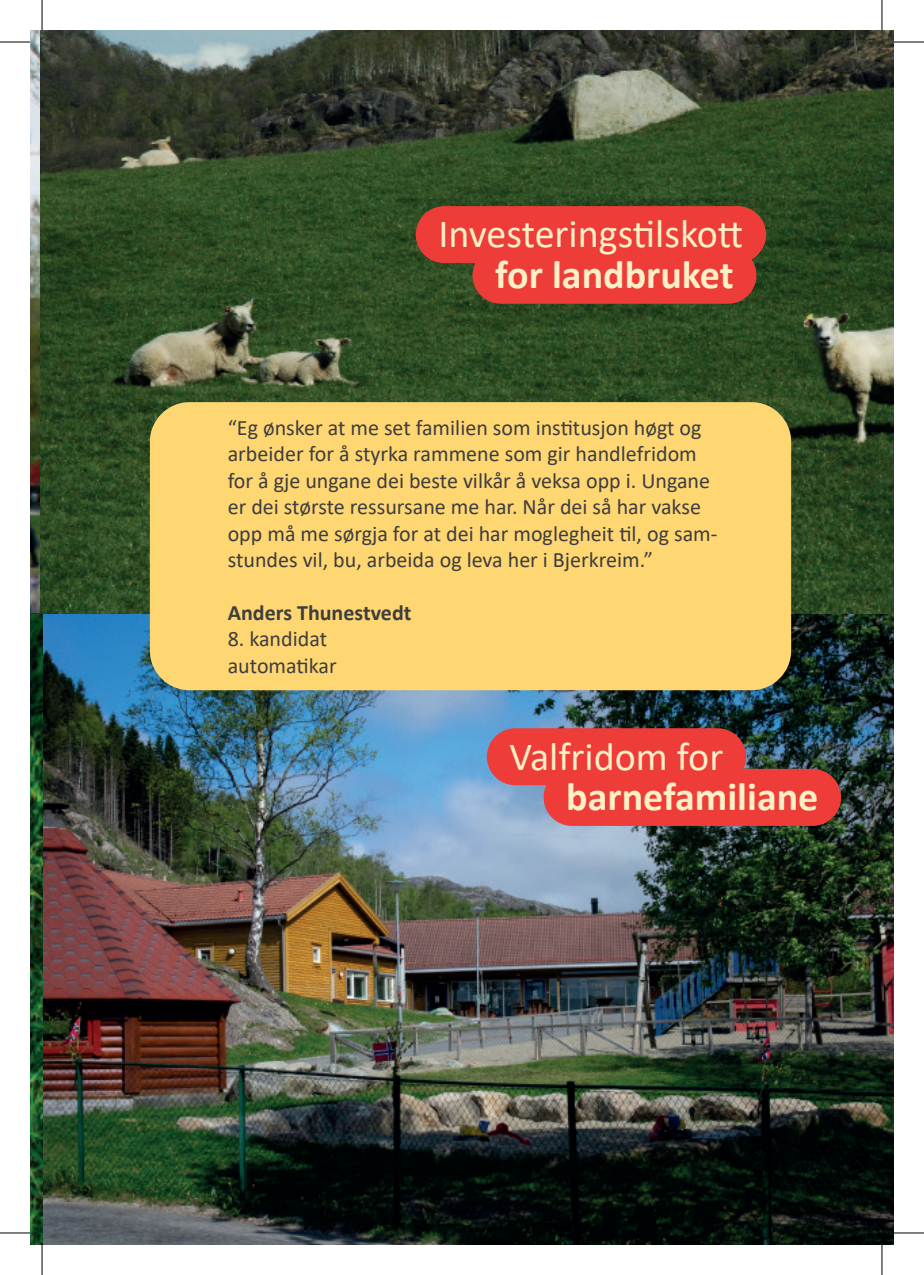
<style>
.page{position:relative;width:924px;height:1275px;background:#fff}
.page>*{position:absolute;margin:0;border:0;box-sizing:border-box;transform-origin:0 0}
.t1{font:40px "Calibri";color:#fef0c6}
.t2{font:700 40px "Calibri";color:#fef0c6}
.t3{font:22px/26.4px "Calibri";color:#3e3e3f}
.t4{font:700 22px "Calibri";color:#3e3e3f}
</style>
<div class="page">
<img style="left:42px;top:613px;width:850px;height:631px">
<img style="left:31px;top:31px;width:11px;height:1213px">
<img style="left:40px;top:31px;width:852px;height:582px">
<div style="left:486px;top:728px;width:259px;height:57px;background:#ee3d39;border-radius:29px"></div>
<div style="left:543px;top:769px;width:297px;height:57px;background:#ee3d39;border-radius:29px"></div>
<div style="left:415px;top:206px;width:350px;height:57px;background:#ee3d39;border-radius:29px"></div>
<div style="left:472px;top:247px;width:284px;height:57px;background:#ee3d39;border-radius:29px"></div>
<div style="left:150px;top:402px;width:640px;height:288px;background:#fed672;border-radius:40px"></div>
<svg style="left:0;top:41px;width:30px;height:1px"></svg>
<svg style="left:893px;top:40px;width:30px;height:5px"></svg>
<svg style="left:0;top:1233px;width:30px;height:1px"></svg>
<svg style="left:893px;top:1230px;width:30px;height:5px"></svg>
<svg style="left:41px;top:0;width:1px;height:30px"></svg>
<svg style="left:41px;top:1245px;width:1px;height:30px"></svg>
<svg style="left:882px;top:0;width:1px;height:30px"></svg>
<svg style="left:882px;top:1245px;width:1px;height:30px"></svg>
<hr style="left:0;top:42px;width:30px;height:1px;background:#000">
<hr style="left:893px;top:42px;width:30px;height:1px;background:#000">
<hr style="left:0;top:1232px;width:30px;height:1px;background:#000">
<hr style="left:893px;top:1232px;width:30px;height:1px;background:#000">
<hr style="left:42px;top:0;width:1px;height:30px;background:#000">
<hr style="left:42px;top:1245px;width:1px;height:30px;background:#000">
<hr style="left:881px;top:0;width:1px;height:30px;background:#000">
<hr style="left:881px;top:1245px;width:1px;height:30px;background:#000">
<h1 class="t1" style="left:438px;top:206px;width:306px">Investeringstilskott</h1>
<h1 class="t2" style="left:495px;top:246px;width:240px">for landbruket</h1>
<p class="t3" style="left:227px;top:414px;width:491px">“Eg ønsker at me set familien som institusjon høgt og arbeider for å styrka rammene som gir handlefridom for å gje ungane dei beste vilkår å veksa opp i. Ungane er dei største ressursane me har. Når dei så har vakse opp må me sørgja for at dei har moglegheit til, og sam&shy;stundes vil, bu, arbeida og leva her i Bjerkreim.”</p>
<p class="t4" style="left:227px;top:597px;width:185px">Anders Thunestvedt</p>
<p class="t3" style="left:227px;top:625px;width:110px">8. kandidat automatikar</p>
<h1 class="t1" style="left:509px;top:728px;width:215px">Valfridom for</h1>
<h1 class="t2" style="left:566px;top:768px;width:253px">barnefamiliane</h1>
</div>
